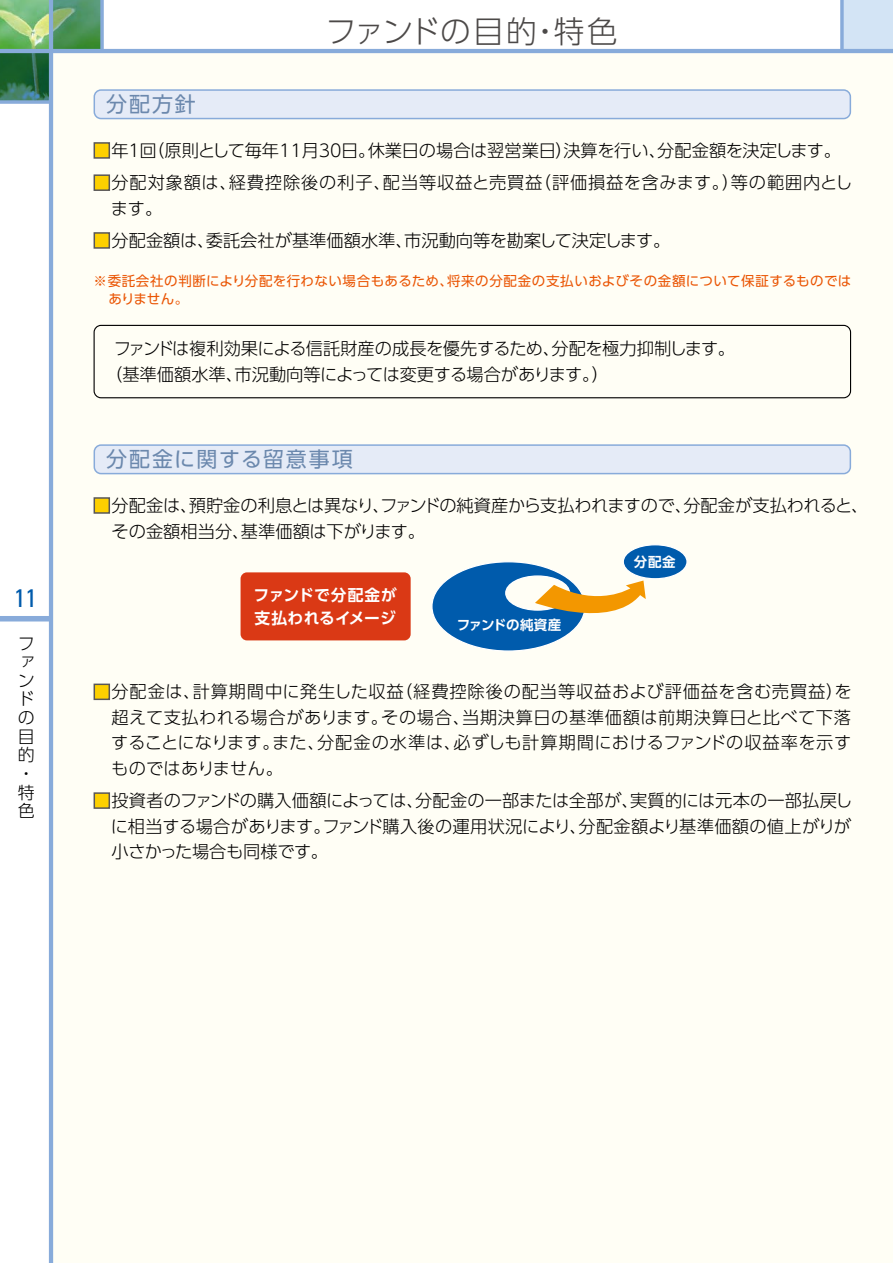
<style>
.page{position:relative;width:893px;height:1263px;background:#fff}
.page>*{position:absolute;margin:0;border:0;box-sizing:border-box;transform-origin:0 0}
.t1{font:300 30.75px "UD Shin Go Pro";letter-spacing:.005em;color:#4c4948}
.t2{font:condensed 25.5px "Univers";color:#005bac}
.t3{font:21px "UD Shin Go Pro";letter-spacing:.09em;color:#6b88ad}
.t4{font:300 17.25px/25.5px "UD Shin Go Pro";color:#000}
.t5{font:300 17.25px/26.2px "UD Shin Go Pro";letter-spacing:-.02em;color:#000}
.t6{font:300 16.95px/18.6px "UD Shin Go Pro";color:#000}
.t7{font:700 15.75px/23.2px "UD Shin Go Pro De";letter-spacing:.02em;color:#fff}
.t8{font:13.5px/18px "UD Shin Go Pro";letter-spacing:.035em;color:#ea5504}
.t9{font:700 13.5px "UD Shin Go Pro De";letter-spacing:-.025em;color:#fff}
.t10{font:700 13.5px "UD Shin Go Pro De";letter-spacing:.03em;color:#fff}
</style>
<div class="page">
<img style="left:0;top:0;width:49px;height:49px">
<svg style="left:53px;top:0;width:47px;height:49px"></svg>
<div style="left:51px;top:51px;width:842px;height:1212px;background:#fffef5"></div>
<svg style="left:0;top:53px;width:49px;height:47px;fill:#185e2d"></svg>
<div style="left:842px;top:0;width:51px;height:51px;background:#d3e4f5"></div>
<svg style="left:100px;top:0;width:4px;height:49px"></svg>
<hr style="left:0;top:49px;width:893px;height:4px;background:#88abda">
<svg style="left:0;top:100px;width:49px;height:4px"></svg>
<hr style="left:49px;top:0;width:4px;height:1263px;background:#88abda">
<svg style="left:840px;top:0;width:4px;height:49px"></svg>
<div style="left:0;top:616px;width:51px;height:5px;background:#88abda"></div>
<div style="left:94px;top:90px;width:756px;height:29px;background:#e5ebf7;border-radius:7px"></div>
<div style="left:94px;top:89px;width:757px;height:30px;border:2px solid #88abda;border-radius:7px"></div>
<div style="left:94px;top:142px;width:16px;height:17px;background:#fdd000;border:2px solid #595757"></div>
<div style="left:94px;top:174px;width:16px;height:17px;background:#fdd000;border:2px solid #595757"></div>
<div style="left:94px;top:232px;width:16px;height:17px;background:#fdd000;border:2px solid #595757"></div>
<div style="left:94px;top:445px;width:756px;height:29px;background:#e5ebf7;border-radius:7px"></div>
<div style="left:94px;top:444px;width:757px;height:30px;border:2px solid #88abda;border-radius:7px"></div>
<div style="left:94px;top:497px;width:16px;height:17px;background:#fdd000;border:2px solid #595757"></div>
<div style="left:623px;top:545px;width:64px;height:34px;background:#005bac;border-radius:50%"></div>
<div style="left:623px;top:544px;width:65px;height:35px;border:1px solid #fff;border-radius:50%"></div>
<div style="left:241px;top:572px;width:170px;height:68px;background:#da3915;border-radius:6px"></div>
<svg style="left:432px;top:560px;width:214px;height:91px"></svg>
<div style="left:94px;top:684px;width:16px;height:16px;background:#fdd000;border:2px solid #595757"></div>
<div style="left:94px;top:792px;width:16px;height:17px;background:#fdd000;border:2px solid #595757"></div>
<div style="left:94px;top:325px;width:757px;height:73px;border:1px solid #000;border-radius:7px"></div>
<h2 class="t2" style="left:14px;top:581px;width:24px">11</h2>
<p class="t6" style="left:18px;top:633px;width:18px">ファンドの目的・特色</p>
<h1 class="t1" style="left:325px;top:6px;width:294px">ファンドの目的・特色</h1>
<p class="t3" style="left:106px;top:87px;width:91px">分配方針</p>
<p class="t4" style="left:112px;top:134px;width:742px;line-height:32.2px">年１回（原則として毎年11月30日。休業日の場合は翌営業日）決算を行い、分配金額を決定します。分配対象額は、経費控除後の利子、配当等収益と売買益（評価損益を含みます。）等の範囲内とし</p>
<p class="t4" style="left:111px;top:191px;width:561px;line-height:32.2px">ます。<br>分配金額は、委託会社が基準価額水準、市況動向等を勘案して決定します。</p>
<p class="t8" style="left:109px;top:272px;width:744px;text-indent:-15px">※委託会社の判断により分配を行わない場合もあるため、将来の分配金の支払いおよびその金額について保証するものではありません。</p>
<p class="t5" style="left:105px;top:335px;width:632px;text-indent:9px">ファンドは複利効果による信託財産の成長を優先するため、分配を極力抑制します。（基準価額水準、市況動向等によっては変更する場合があります。）</p>
<p class="t3" style="left:106px;top:442px;width:248px">分配金に関する留意事項</p>
<p class="t4" style="left:112px;top:492px;width:758px">分配金は、預貯金の利息とは異なり、ファンドの純資産から支払われますので、分配金が支払われると、その金額相当分、基準価額は下がります。</p>
<p class="t7" style="left:254px;top:583px;width:145px">ファンドで分配金が支払われるイメージ</p>
<p class="t9" style="left:457px;top:614px;width:106px">ファンドの純資産</p>
<p class="t10" style="left:634px;top:551px;width:44px">分配金</p>
<p class="t4" style="left:111px;top:678px;width:742px;text-align:justify">分配金は、計算期間中に発生した収益（経費控除後の配当等収益および評価益を含む売買益）を超えて支払われる場合があります。その場合、当期決算日の基準価額は前期決算日と比べて下落することになります。また、分配金の水準は、必ずしも計算期間におけるファンドの収益率を示すものではありません。</p>
<p class="t4" style="left:111px;top:787px;width:743px;text-align:justify">投資者のファンドの購入価額によっては、分配金の一部または全部が、実質的には元本の一部払戻しに相当する場合があります。ファンド購入後の運用状況により、分配金額より基準価額の値上がりが小さかった場合も同様です。</p>
</div>
